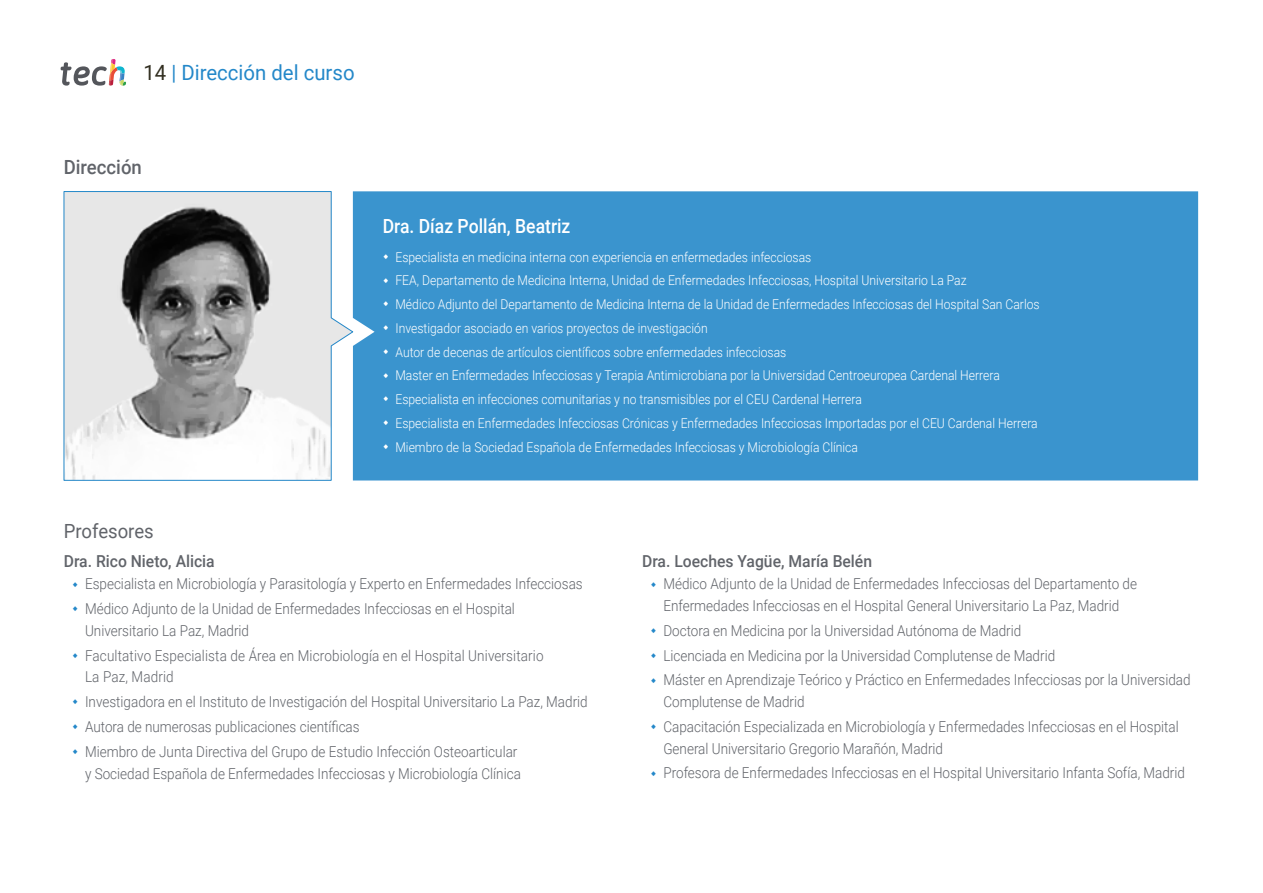
<style>
.page{position:relative;width:1263px;height:893px;background:#fff}
.page>*{position:absolute;margin:0;border:0;box-sizing:border-box;transform-origin:0 0}
.t1{font:21px "Roboto";color:#2488c9}
.t2{font:500 19.5px "Roboto";color:#fff;scale:.9 1}
.t3{font:19.5px "Roboto";color:#61646a;scale:.95 1}
.t4{font:500 19.5px "Roboto";color:#61646a;scale:.95 1}
.t5{font:500 16.5px "Roboto";color:#61646a;scale:.95 1}
.t6{font:300 15px/24.8px "Roboto";color:#61646a;scale:.9 1}
.t7{font:300 13.5px/23.7px "Roboto";color:#fff;scale:.9 1}
.s1{color:#312e20}
</style>
<div class="page">
<svg style="left:61px;top:59px;width:65px;height:27px"></svg>
<div style="left:353px;top:191px;width:845px;height:289px;background:#3a94ce"></div>
<svg style="left:64px;top:191px;width:289px;height:290px"></svg>
<svg style="left:384px;top:254px;width:4px;height:5px"></svg>
<svg style="left:384px;top:278px;width:4px;height:5px"></svg>
<svg style="left:384px;top:301px;width:4px;height:5px"></svg>
<svg style="left:384px;top:325px;width:4px;height:5px"></svg>
<svg style="left:384px;top:349px;width:4px;height:5px"></svg>
<svg style="left:384px;top:373px;width:4px;height:5px"></svg>
<svg style="left:384px;top:396px;width:4px;height:5px"></svg>
<svg style="left:384px;top:420px;width:4px;height:5px"></svg>
<svg style="left:384px;top:444px;width:4px;height:5px"></svg>
<h1 class="t1" style="left:144px;top:57px;width:213px"><span class="s1">14</span> | Dirección del curso</h1>
<h2 class="t4" style="left:64px;top:154px;width:84px">Dirección</h2>
<h2 class="t3" style="left:64px;top:517px;width:96px">Profesores</h2>
<h2 class="t2" style="left:383px;top:212px;width:210px">Dra. Díaz Pollán, Beatriz</h2>
<p class="t7" style="left:395px;top:244px;width:717px">Especialista en medicina interna con experiencia en enfermedades infecciosas<br>FEA, Departamento de Medicina Interna, Unidad de Enfermedades Infecciosas, Hospital Universitario La Paz<br>Médico Adjunto del Departamento de Medicina Interna de la Unidad de Enfermedades Infecciosas del Hospital San Carlos Investigador asociado en varios proyectos de investigación<br>Autor de decenas de artículos científicos sobre enfermedades infecciosas<br>Master en Enfermedades Infecciosas y Terapia Antimicrobiana por la Universidad Centroeuropea Cardenal Herrera Especialista en infecciones comunitarias y no transmisibles por el CEU Cardenal Herrera<br>Especialista en Enfermedades Infecciosas Crónicas y Enfermedades Infecciosas Importadas por el CEU Cardenal Herrera Miembro de la Sociedad Española de Enfermedades Infecciosas y Microbiología Clínica</p>
<p class="t5" style="left:64px;top:549px;width:160px">Dra. Rico Nieto, Alicia</p>
<p class="t6" style="left:85px;top:571px;width:554px">Especialista en Microbiología y Parasitología y Experto en Enfermedades Infecciosas<br>Médico Adjunto de la Unidad de Enfermedades Infecciosas en el Hospital</p>
<p class="t6" style="left:85px;top:618px;width:511px">Universitario La Paz, Madrid<br>Facultativo Especialista de Área en Microbiología en el Hospital Universitario</p>
<p class="t6" style="left:85px;top:664px;width:560px">La Paz, Madrid<br>Investigadora en el Instituto de Investigación del Hospital Universitario La Paz, Madrid Autora de numerosas publicaciones científicas<br>Miembro de Junta Directiva del Grupo de Estudio Infección Osteoarticular</p>
<p class="t6" style="left:85px;top:761px;width:486px">y Sociedad Española de Enfermedades Infecciosas y Microbiología Clínica</p>
<p class="t5" style="left:642px;top:549px;width:244px">Dra. Loeches Yagüe, María Belén</p>
<p class="t6" style="left:663px;top:573px;width:528px;line-height:21.8px">Médico Adjunto de la Unidad de Enfermedades Infecciosas del Departamento de<br>Enfermedades Infecciosas en el Hospital General Universitario La Paz, Madrid</p>
<p class="t6" style="left:663px;top:618px;width:587px">Doctora en Medicina por la Universidad Autónoma de Madrid<br>Licenciada en Medicina por la Universidad Complutense de Madrid<br>Máster en Aprendizaje Teórico y Práctico en Enfermedades Infecciosas por la Universidad</p>
<p class="t6" style="left:663px;top:689px;width:574px">Complutense de Madrid<br>Capacitación Especializada en Microbiología y Enfermedades Infecciosas en el Hospital</p>
<p class="t6" style="left:663px;top:735px;width:581px">General Universitario Gregorio Marañón, Madrid<br>Profesora de Enfermedades Infecciosas en el Hospital Universitario Infanta Sofía, Madrid</p>
</div>
